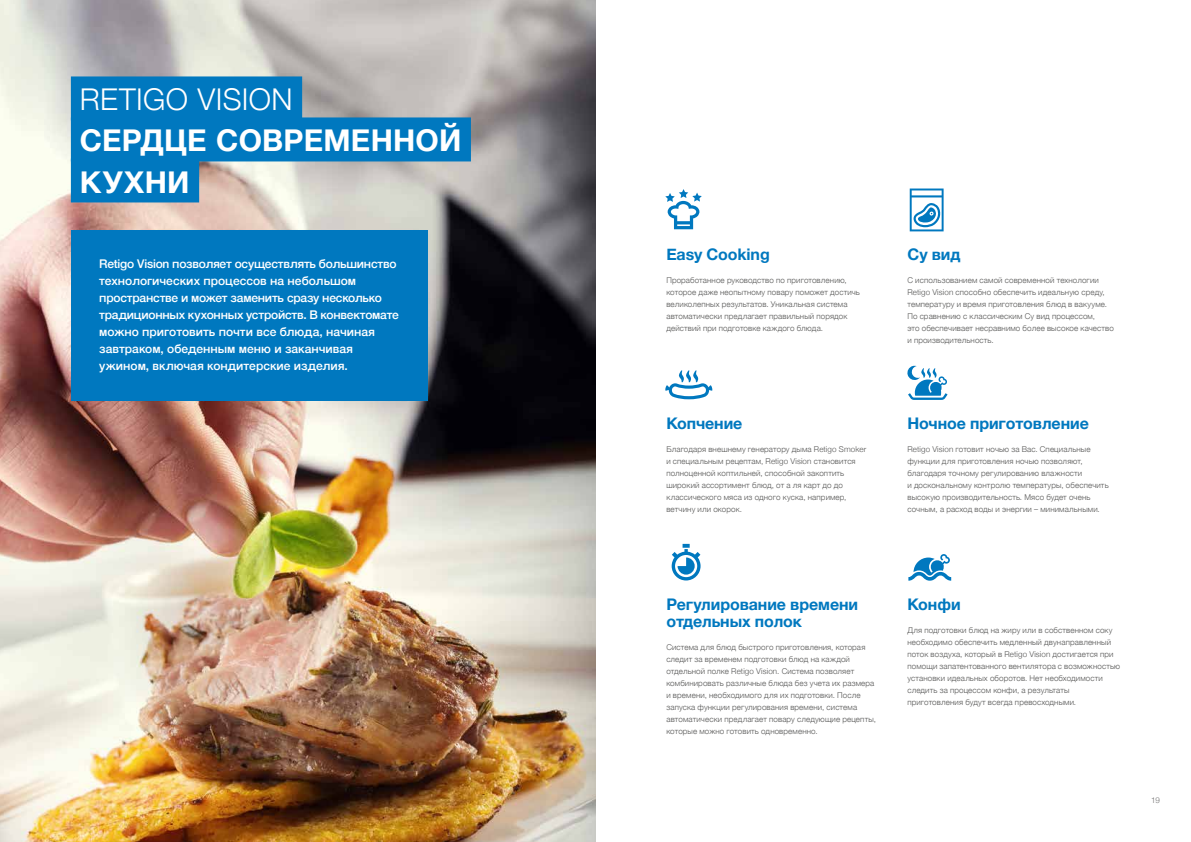
<style>
.page{position:relative;width:1191px;height:842px;background:#fff}
.page>*{position:absolute;margin:0;border:0;box-sizing:border-box;transform-origin:0 0}
.t1{font:700 30px/41px "Helvetica Neue";letter-spacing:.01em;color:#fff}
.t2{font:300 30px "Helvetica Neue";letter-spacing:.015em;color:#fff}
.t3{font:700 16px/17px "Helvetica Neue";letter-spacing:-.005em;color:#0078bf}
.t4{font:500 12px/17px "Helvetica Neue";letter-spacing:-.005em;color:#fff}
.t5{font:300 8px/12px "Helvetica Neue";letter-spacing:.015em;color:#575756}
.t6{font:300 8px "Helvetica Neue";color:#706f6f}
</style>
<div class="page">
<img style="left:0;top:0;width:595px;height:842px">
<div style="left:71px;top:76px;width:231px;height:44px;background:#0078bf"></div>
<div style="left:71px;top:117px;width:400px;height:44px;background:#0078bf"></div>
<div style="left:71px;top:158px;width:128px;height:44px;background:#0078bf"></div>
<div style="left:71px;top:231px;width:356px;height:170px;background:#0078bf"></div>
<svg style="left:907px;top:366px;width:40px;height:34px"></svg>
<svg style="left:671px;top:544px;width:29px;height:36px"></svg>
<svg style="left:908px;top:554px;width:43px;height:27px"></svg>
<svg style="left:665px;top:370px;width:47px;height:29px"></svg>
<svg style="left:909px;top:189px;width:34px;height:42px"></svg>
<svg style="left:665px;top:189px;width:37px;height:40px"></svg>
<h1 class="t2" style="left:80px;top:76px;width:214px">RETIGO VISION</h1>
<h1 class="t1" style="left:80px;top:121px;width:383px">СЕРДЦЕ СОВРЕМЕННОЙ<br>КУХНИ</h1>
<p class="t4" style="left:99px;top:254px;width:301px">Retigo Vision позволяет осуществлять большинство технологических процессов на небольшом пространстве и может заменить сразу несколько традиционных кухонных устройств. В конвектомате можно приготовить почти все блюда, начиная завтраком, обеденным меню и заканчивая ужином, включая кондитерские изделия.</p>
<h2 class="t3" style="left:666px;top:246px;width:105px">Easy Cooking</h2>
<p class="t5" style="left:666px;top:274px;width:195px">Проработанное руководство по приготовлению, которое даже неопытному повару поможет достичь великолепных результатов. Уникальная система автоматически предлагает правильный порядок действий при подготовке каждого блюда.</p>
<h2 class="t3" style="left:666px;top:415px;width:78px">Копчение</h2>
<p class="t5" style="left:666px;top:442px;width:201px">Благодаря внешнему генератору дыма Retigo Smoker и специальным рецептам, Retigo Vision становится полноценной коптильней, способной закоптить широкий ассортимент блюд, от а ля карт до до классического мяса из одного куска, например, ветчину или окорок.</p>
<h2 class="t3" style="left:907px;top:246px;width:55px">Су вид</h2>
<p class="t5" style="left:907px;top:274px;width:208px">С использованием самой современной технологии Retigo Vision способно обеспечить идеальную среду, температуру и время приготовления блюд в вакууме.<br>По сравнению с классическим Су вид процессом,<br>это обеспечивает несравнимо более высокое качество и производительность.</p>
<h2 class="t3" style="left:907px;top:415px;width:183px">Ночное приготовление</h2>
<p class="t5" style="left:907px;top:442px;width:203px">Retigo Vision готовит ночью за Вас. Специальные функции для приготовления ночью позволяют, благодаря точному регулированию влажности<br>и доскональному контролю температуры, обеспечить высокую производительность. Мясо будет очень сочным, а расход воды и энергии – минимальными.</p>
<h2 class="t3" style="left:666px;top:596px;width:193px">Регулирование времени отдельных полок</h2>
<p class="t5" style="left:666px;top:641px;width:211px">Система для блюд быстрого приготовления, которая следит за временем подготовки блюд на каждой отдельной полке Retigo Vision. Система позволяет комбинировать различные блюда без учета их размера и времени, необходимого для их подготовки. После запуска функции регулирования времени, система автоматически предлагает повару следующие рецепты, которые можно готовить одновременно.</p>
<h2 class="t3" style="left:907px;top:596px;width:55px">Конфи</h2>
<p class="t5" style="left:907px;top:624px;width:214px">Для подготовки блюд на жиру или в собственном соку необходимо обеспечить медленный двунаправленный поток воздуха, который в Retigo Vision достигается при помощи запатентованного вентилятора с возможностью установки идеальных оборотов. Нет необходимости следить за процессом конфи, а результаты приготовления будут всегда превосходными.</p>
<p class="t6" style="left:1151px;top:794px;width:10px">19</p>
</div>
